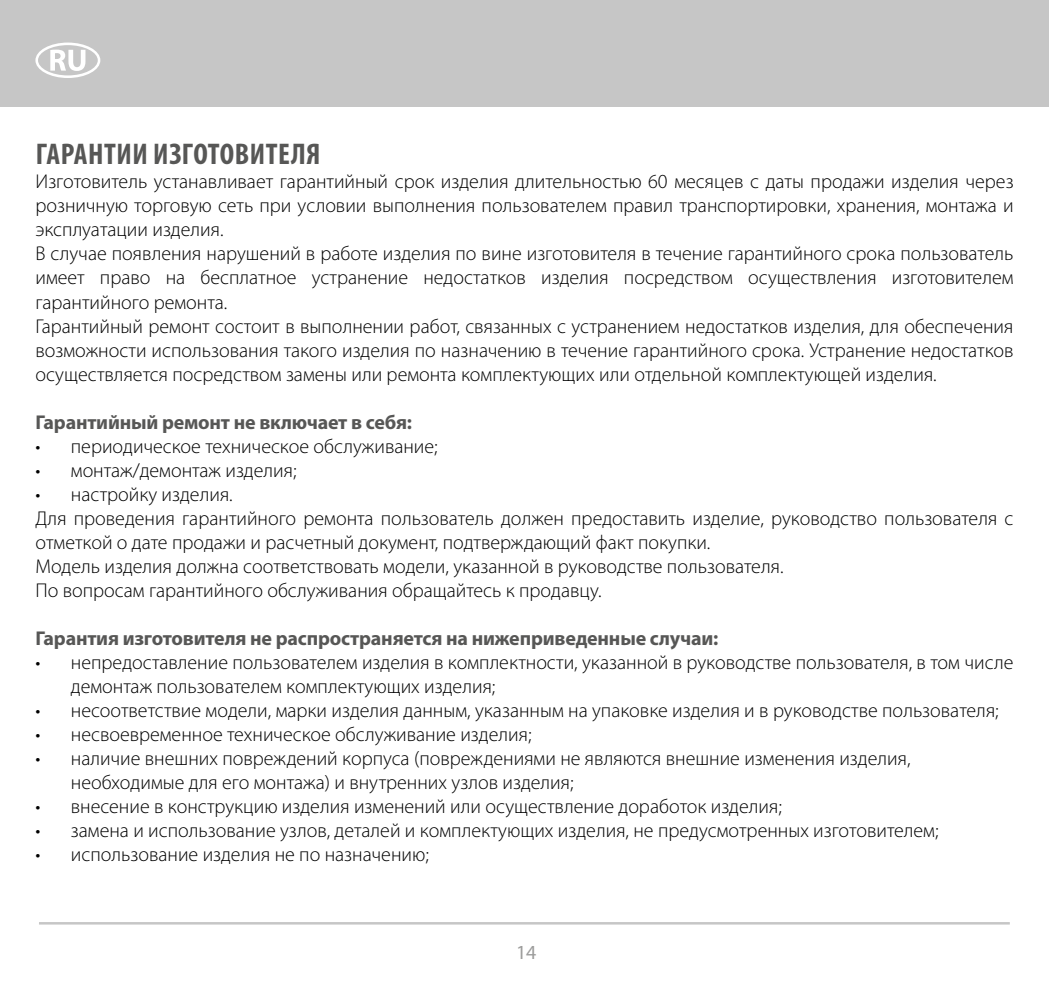
<style>
.page{position:relative;width:1049px;height:993px;background:#fff}
.page>*{position:absolute;margin:0;border:0;box-sizing:border-box;transform-origin:0 0}
.t1{font:700 condensed 30px "Myriad Pro";letter-spacing:.02em;color:#575756}
.t2{font:300 20px/24px "Myriad Pro";color:#000}
.t3{font:700 20px "Myriad Pro";letter-spacing:-.01em;color:#575756}
.t4{font:20px "Myriad Pro";color:#9d9d9c}
</style>
<div class="page">
<div style="left:0;top:0;width:1049px;height:106px;background:#c6c6c6"></div>
<svg style="left:35px;top:43px;width:65px;height:35px"></svg>
<hr style="left:39px;top:921px;width:971px;height:3px;background:#c6c6c6">
<h1 class="t1" style="left:36px;top:135px;width:286px">ГАРАНТИИ ИЗГОТОВИТЕЛЯ</h1>
<p class="t2" style="left:35px;top:170px;width:980px">Изготовитель устанавливает гарантийный срок изделия длительностью 60 месяцев с даты продажи изделия через розничную торговую сеть при условии выполнения пользователем правил транспортировки, хранения, монтажа и эксплуатации изделия.<br>В случае появления нарушений в работе изделия по вине изготовителя в течение гарантийного срока пользователь имеет право на бесплатное устранение недостатков изделия посредством осуществления изготовителем гарантийного ремонта.<br>Гарантийный ремонт состоит в выполнении работ, связанных с устранением недостатков изделия, для обеспечения возможности использования такого изделия по назначению в течение гарантийного срока. Устранение недостатков осуществляется посредством замены или ремонта комплектующих или отдельной комплектующей изделия.</p>
<p class="t3" style="left:35px;top:408px;width:378px">Гарантийный ремонт не включает в себя:</p>
<p class="t2" style="left:35px;top:434px;width:404px">• периодическое техническое обслуживание;</p>
<p class="t2" style="left:35px;top:458px;width:263px">• монтаж/демонтаж изделия;</p>
<p class="t2" style="left:35px;top:482px;width:979px">• настройку изделия.<br>Для проведения гарантийного ремонта пользователь должен предоставить изделие, руководство пользователя с отметкой о дате продажи и расчетный документ, подтверждающий факт покупки.<br>Модель изделия должна соответствовать модели, указанной в руководстве пользователя.<br>По вопросам гарантийного обслуживания обращайтесь к продавцу.</p>
<p class="t3" style="left:35px;top:624px;width:684px">Гарантия изготовителя не распространяется на нижеприведенные случаи:</p>
<p class="t2" style="left:71px;top:650px;width:944px;text-indent:-35px">• непредоставление пользователем изделия в комплектности, указанной в руководстве пользователя, в том числе демонтаж пользователем комплектующих изделия;</p>
<p class="t2" style="left:35px;top:698px;width:965px">• несоответствие модели, марки изделия данным, указанным на упаковке изделия и в руководстве пользователя;</p>
<p class="t2" style="left:35px;top:722px;width:497px">• несвоевременное техническое обслуживание изделия;</p>
<p class="t2" style="left:71px;top:746px;width:841px;text-indent:-35px">• наличие внешних повреждений корпуса (повреждениями не являются внешние изменения изделия, необходимые для его монтажа) и внутренних узлов изделия;</p>
<p class="t2" style="left:35px;top:794px;width:748px">• внесение в конструкцию изделия изменений или осуществление доработок изделия;</p>
<p class="t2" style="left:35px;top:818px;width:904px">• замена и использование узлов, деталей и комплектующих изделия, не предусмотренных изготовителем;</p>
<p class="t2" style="left:35px;top:842px;width:395px">• использование изделия не по назначению;</p>
<p class="t4" style="left:516px;top:939px;width:22px">14</p>
</div>
